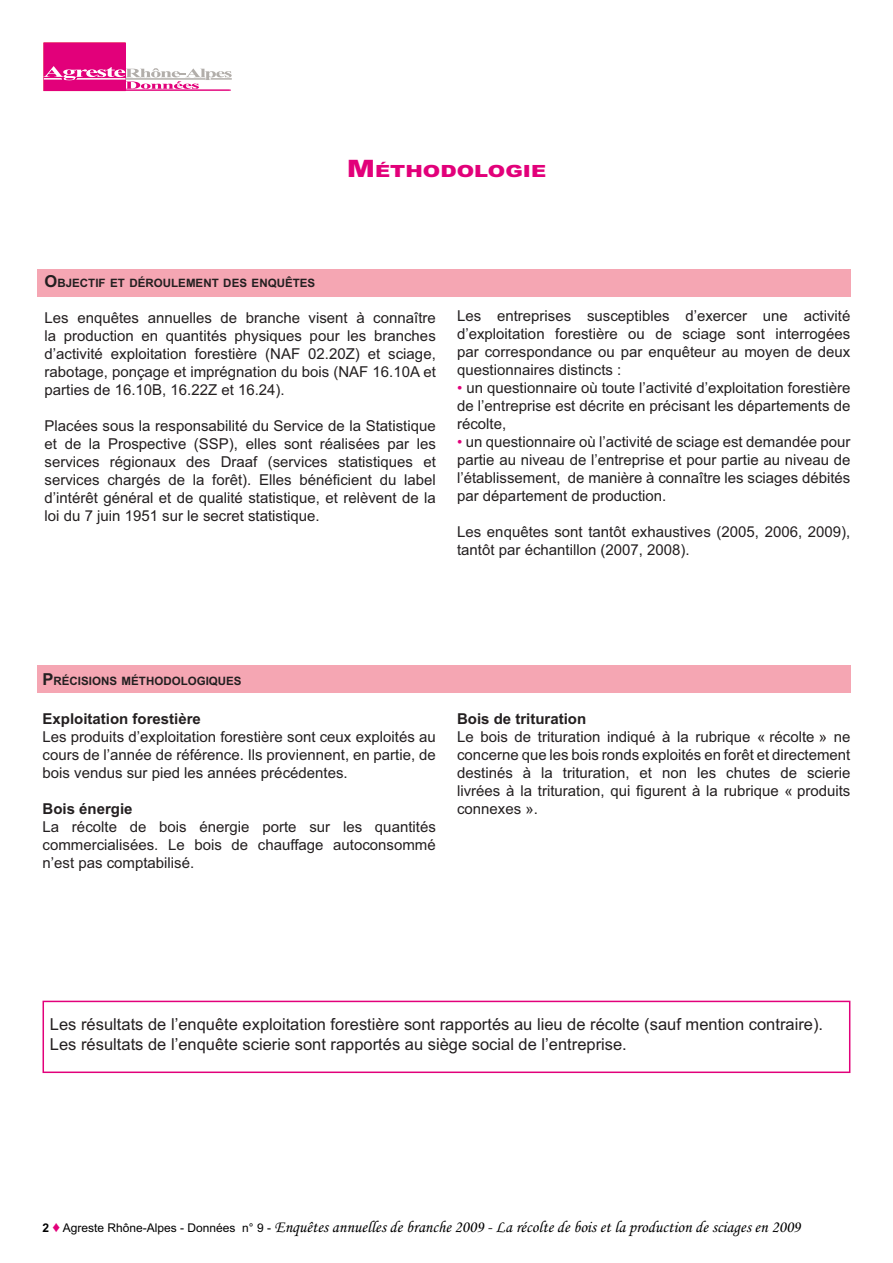
<style>
.page{position:relative;width:893px;height:1263px;background:#fff}
.page>*{position:absolute;margin:0;border:0;box-sizing:border-box;transform-origin:0 0}
.t1{font:900 16.8px "Arial";color:#e2007a;scale:1.25 1}
.t2{font:16.5px/19.8px "Arial";color:#231f20}
.t3{font:16.5px "Monotype Corsiva";color:#000}
.t4{font:15px/18px "Arial";color:#231f20;text-align:justify}
.t5{font:700 15px "Arial";color:#231f20}
.t6{font:700 11.55px "Arial";color:#231f20}
.s1{font-size:24px}
.s2{font-size:16.5px}
.s3{color:#e2007a}
.s4{font-family:"Arial";font-weight:700;font-size:12px}
.s5{font-family:"Arial";font-size:15px;color:#e2007a}
.s6{font-family:"Arial";font-size:12px}
</style>
<div class="page">
<div style="left:44px;top:43px;width:81px;height:48px;background:#e2007a"></div>
<svg style="left:43px;top:66px;width:189px;height:25px"></svg>
<div style="left:37px;top:665px;width:813px;height:28px;background:#f5a6b3"></div>
<div style="left:37px;top:269px;width:813px;height:27px;background:#f5a6b3"></div>
<div style="left:43px;top:1001px;width:807px;height:72px;border:2px solid #e2007a"></div>
<p class="t1" style="left:347px;top:162px;width:161px"><span class="s1">M</span>ÉTHODOLOGIE</p>
<p class="t6" style="left:45px;top:279px;width:272px"><span class="s2">O</span>BJECTIF ET DÉROULEMENT DES ENQUÊTES</p>
<p class="t4" style="left:45px;top:310px;width:393px">Les enquêtes annuelles de branche visent à connaître la production en quantités physiques pour les branches d’activité exploitation forestière (NAF 02.20Z) et sciage, rabotage, ponçage et imprégnation du bois (NAF 16.10A et parties de 16.10B, 16.22Z et 16.24).</p>
<p class="t4" style="left:45px;top:418px;width:393px">Placées sous la responsabilité du Service de la Statistique et de la Prospective (SSP), elles sont réalisées par les services régionaux des Draaf (services statistiques et services chargés de la forêt). Elles bénéficient du label d’intérêt général et de qualité statistique, et relèvent de la loi du 7 juin 1951 sur le secret statistique.</p>
<p class="t4" style="left:457px;top:309px;width:395px">Les entreprises susceptibles d’exercer une activité d’exploitation forestière ou de sciage sont interrogées par correspondance ou par enquêteur au moyen de deux questionnaires distincts :</p>
<p class="t4" style="left:457px;top:381px;width:395px"><span class="s3">•</span> un questionnaire où toute l’activité d’exploitation forestière de l’entreprise est décrite en précisant les départements de récolte,</p>
<p class="t4" style="left:457px;top:435px;width:395px"><span class="s3">•</span> un questionnaire où l’activité de sciage est demandée pour partie au niveau de l’entreprise et pour partie au niveau de l’établissement, de manière à connaître les sciages débités par département de production.</p>
<p class="t4" style="left:457px;top:525px;width:395px">Les enquêtes sont tantôt exhaustives (2005, 2006, 2009), tantôt par échantillon (2007, 2008).</p>
<p class="t6" style="left:43px;top:676px;width:201px"><span class="s2">P</span>RÉCISIONS MÉTHODOLOGIQUES</p>
<p class="t5" style="left:43px;top:713px;width:160px">Exploitation forestière</p>
<p class="t4" style="left:43px;top:729px;width:395px">Les produits d’exploitation forestière sont ceux exploités au cours de l’année de référence. Ils proviennent, en partie, de bois vendus sur pied les années précédentes.</p>
<p class="t5" style="left:43px;top:803px;width:92px">Bois énergie</p>
<p class="t4" style="left:43px;top:819px;width:395px">La récolte de bois énergie porte sur les quantités commercialisées. Le bois de chauffage autoconsommé n’est pas comptabilisé.</p>
<p class="t5" style="left:457px;top:714px;width:131px">Bois de trituration</p>
<p class="t4" style="left:457px;top:730px;width:395px">Le bois de trituration indiqué à la rubrique « récolte » ne concerne que les bois ronds exploités en forêt et directement destinés à la trituration, et non les chutes de scierie livrées à la trituration, qui figurent à la rubrique « produits connexes ».</p>
<p class="t2" style="left:50px;top:1016px;width:775px">Les résultats de l’enquête exploitation forestière sont rapportés au lieu de récolte (sauf mention contraire).<br>Les résultats de l’enquête scierie sont rapportés au siège social de l’entreprise.</p>
<p class="t3" style="left:43px;top:1220px;width:759px"><span class="s4">2</span> <span class="s5">♦</span> <span class="s6">Agreste Rhône-Alpes - Données n° 9 -</span> Enquêtes annuelles de branche 2009 - La récolte de bois et la production de sciages en 2009</p>
</div>
